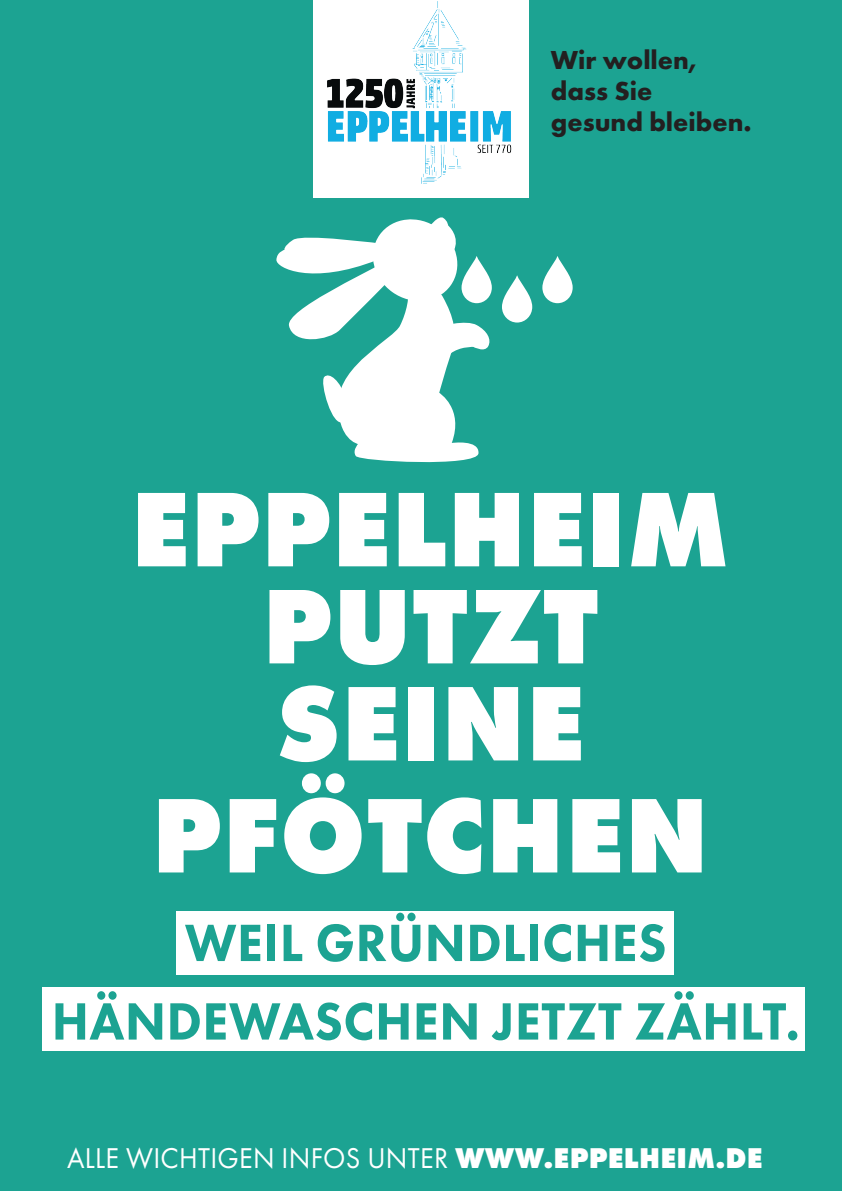
<style>
.page{position:relative;width:842px;height:1191px;background:#1ca392}
.page>*{position:absolute;margin:0;border:0;box-sizing:border-box;transform-origin:0 0}
.t1{font:800 110px/97px "Futura PT";letter-spacing:.01em;color:#fff;text-align:center;scale:.95 1}
.t2{font:800 54.4px/78.5px "Futura PT";letter-spacing:.01em;color:#1ca392;text-align:center;scale:.95 1}
.t3{font:29.7px "Futura PT";letter-spacing:.01em;color:#fff;scale:.95 1}
.t4{font:700 27px/31.3px "Futura PT";color:#231f20}
.s1{font-weight:800}
</style>
<div class="page">
<div style="left:176px;top:911px;width:497px;height:63px;background:#fff"></div>
<div style="left:42px;top:987px;width:762px;height:63px;background:#fff"></div>
<div style="left:313px;top:0;width:216px;height:197px;background:#fff"></div>
<img style="left:327px;top:1px;width:185px;height:182px">
<svg style="left:542px;top:256px;width:31px;height:47px"></svg>
<svg style="left:502px;top:275px;width:30px;height:47px"></svg>
<svg style="left:276px;top:217px;width:216px;height:246px"></svg>
<p class="t4" style="left:551px;top:43px;width:202px">Wir wollen, dass Sie<br>gesund bleiben.</p>
<h1 class="t1" style="left:131px;top:479px;width:632px">EPPELHEIM<br>PUTZT<br>SEINE</h1>
<h1 class="t1" style="left:152px;top:785px;width:587px">PFÖTCHEN</h1>
<h2 class="t2" style="left:52px;top:902px;width:789px">WEIL GRÜNDLICHES<br>HÄNDEWASCHEN JETZT ZÄHLT.</h2>
<p class="t3" style="left:67px;top:1140px;width:734px">ALLE WICHTIGEN INFOS UNTER <span class="s1">WWW.EPPELHEIM.DE</span></p>
</div>
